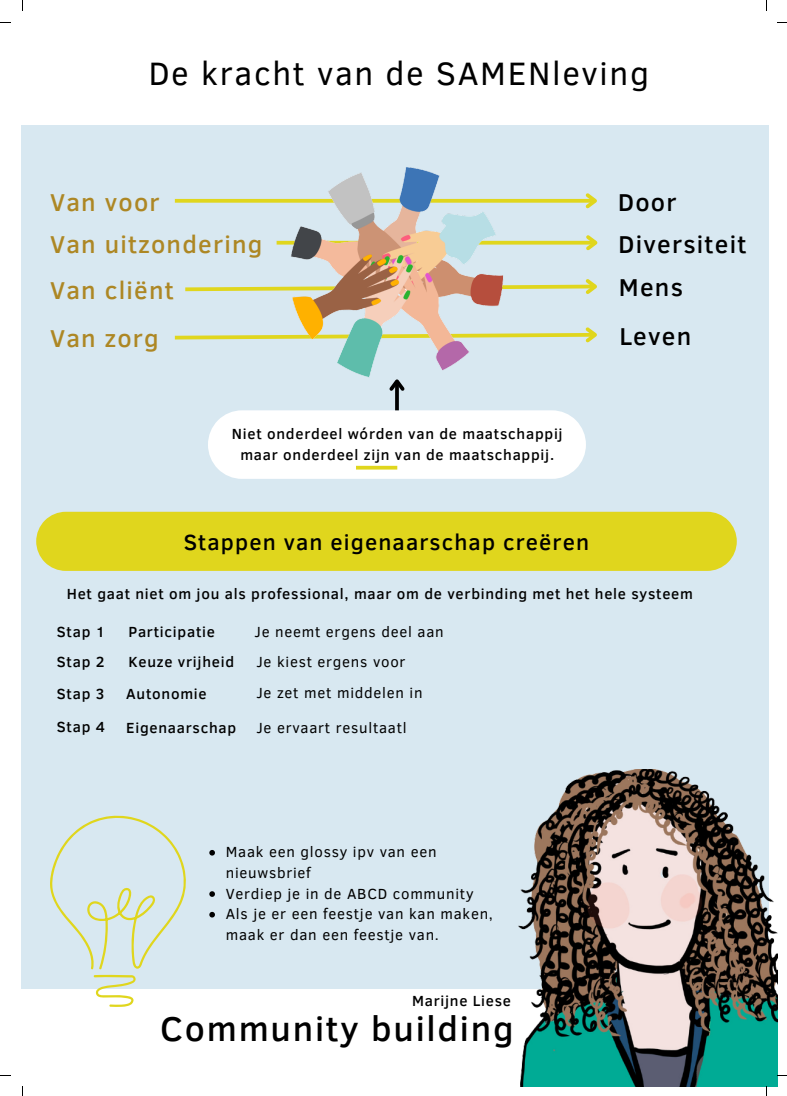
<style>
.page{position:relative;width:787px;height:1096px;background:#fff}
.page>*{position:absolute;margin:0;border:0;box-sizing:border-box;transform-origin:0 0}
.t1{font:500 35.25px "Clear Sans";letter-spacing:.05em;color:#000}
.t2{font:33.25px "Clear Sans";letter-spacing:.05em;color:#000}
.t3{font:500 25px "Clear Sans";letter-spacing:.05em;color:#ad8724}
.t4{font:500 25px "Clear Sans";letter-spacing:.05em;color:#000}
.t5{font:500 22.5px "Clear Sans";letter-spacing:.05em;color:#000}
.t6{font:500 15px/29.9px "Clear Sans";letter-spacing:.05em;color:#000}
.t7{font:15px/20.6px "Clear Sans";letter-spacing:.05em;color:#000}
</style>
<div class="page">
<div style="left:22px;top:126px;width:747px;height:862px;background:#d8e8f1"></div>
<img style="left:511px;top:769px;width:266px;height:317px">
<svg style="left:174px;top:327px;width:423px;height:16px"></svg>
<svg style="left:185px;top:279px;width:412px;height:15px"></svg>
<svg style="left:175px;top:199px;width:407px;height:4px"></svg>
<svg style="left:582px;top:193px;width:15px;height:16px"></svg>
<hr style="left:277px;top:241px;width:318px;height:3px;background:#e0d61d">
<svg style="left:583px;top:235px;width:15px;height:16px"></svg>
<img style="left:282px;top:167px;width:229px;height:210px">
<div style="left:208px;top:410px;width:378px;height:69px;background:#fff"></div>
<svg style="left:395px;top:394px;width:4px;height:16px"></svg>
<svg style="left:386px;top:375px;width:22px;height:19px"></svg>
<hr style="left:356px;top:466px;width:41px;height:3px;background:#e0d61d">
<div style="left:36px;top:511px;width:701px;height:60px;background:#e0d61d"></div>
<svg style="left:50px;top:815px;width:137px;height:191px"></svg>
<svg style="left:209px;top:850px;width:6px;height:5px"></svg>
<svg style="left:209px;top:891px;width:6px;height:5px"></svg>
<svg style="left:209px;top:911px;width:6px;height:6px"></svg>
<h2 class="t2" style="left:149px;top:49px;width:502px">De kracht van de SAMENleving</h2>
<h3 class="t3" style="left:50px;top:184px;width:111px">Van voor</h3>
<h3 class="t4" style="left:618px;top:184px;width:60px">Door</h3>
<h3 class="t3" style="left:50px;top:225px;width:214px">Van uitzondering</h3>
<h3 class="t4" style="left:619px;top:225px;width:129px">Diversiteit</h3>
<h3 class="t3" style="left:50px;top:272px;width:125px">Van cliënt</h3>
<h3 class="t4" style="left:619px;top:269px;width:66px">Mens</h3>
<h3 class="t3" style="left:50px;top:320px;width:110px">Van zorg</h3>
<h3 class="t4" style="left:619px;top:318px;width:73px">Leven</h3>
<p class="t6" style="left:232px;top:423px;width:332px;line-height:20.6px;text-align:center">Niet onderdeel wórden van de maatschappij maar onderdeel zijn van de maatschappij.</p>
<h3 class="t5" style="left:184px;top:526px;width:407px">Stappen van eigenaarschap creëren</h3>
<p class="t6" style="left:67px;top:578px;width:628px">Het gaat niet om jou als professional, maar om de verbinding met het hele systeem</p>
<p class="t6" style="left:57px;top:615px;width:50px">Stap 1<br>Stap 2</p>
<p class="t6" style="left:57px;top:676px;width:50px;line-height:32.6px">Stap 3<br>Stap 4</p>
<p class="t7" style="left:254px;top:615px;width:191px;line-height:30.4px">Je neemt ergens deel aan<br>Je kiest ergens voor<br>Je zet met middelen in</p>
<p class="t6" style="left:128px;top:615px;width:107px">Participatie<br>Keuze vrijheid</p>
<p class="t6" style="left:126px;top:678px;width:82px">Autonomie</p>
<p class="t6" style="left:126px;top:711px;width:112px">Eigenaarschap</p>
<p class="t7" style="left:256px;top:716px;width:152px">Je ervaart resultaatl</p>
<p class="t7" style="left:226px;top:841px;width:269px">Maak een glossy ipv van een nieuwsbrief<br>Verdiep je in de ABCD community<br>Als je er een feestje van kan maken, maak er dan een feestje van.</p>
<p class="t6" style="left:412px;top:985px;width:100px">Marijne Liese</p>
<h1 class="t1" style="left:160px;top:1003px;width:355px">Community building</h1>
</div>
